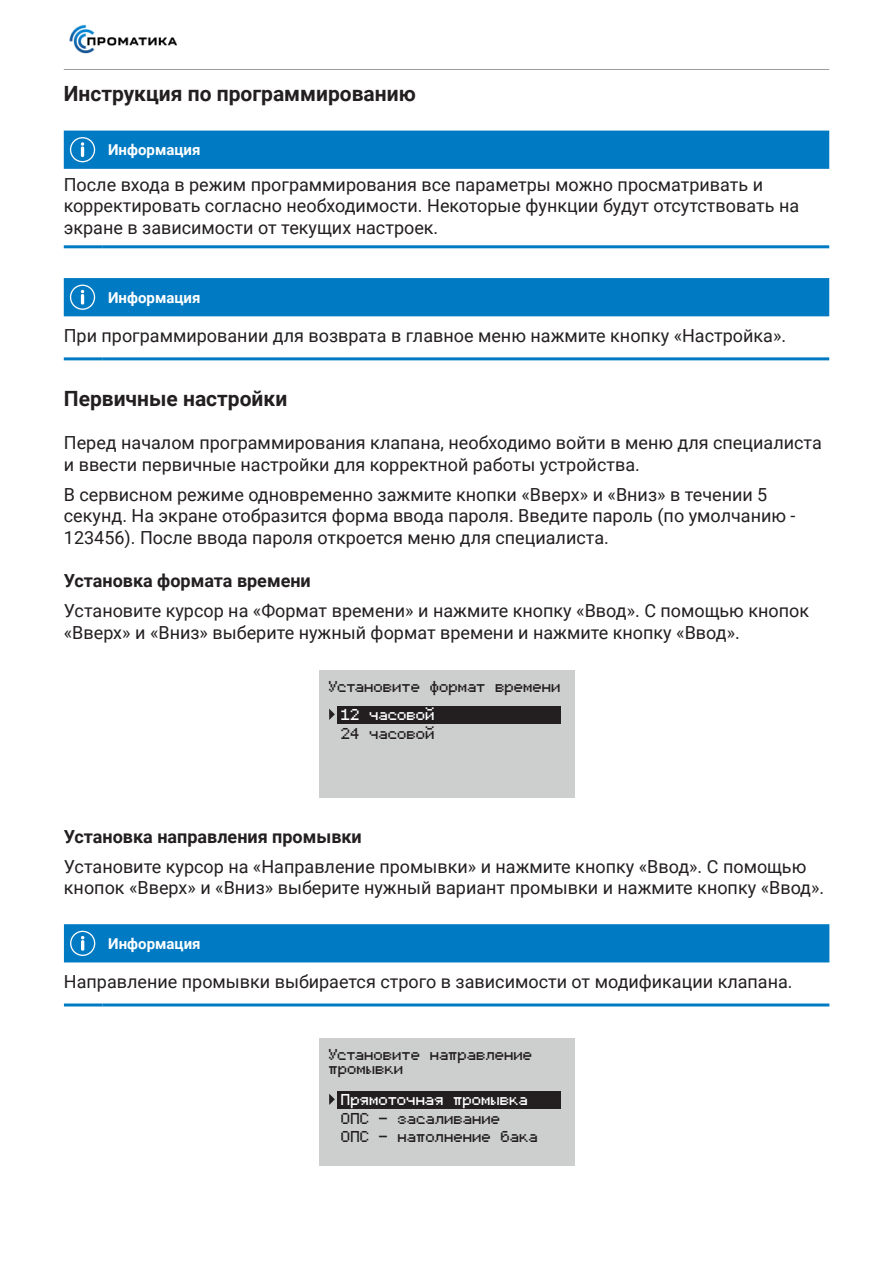
<style>
.page{position:relative;width:893px;height:1263px;background:#fff}
.page>*{position:absolute;margin:0;border:0;box-sizing:border-box;transform-origin:0 0}
.t1{font:700 21px "Roboto";color:#231f20}
.t2{font:18.9px/14.4px "Fairfax";letter-spacing:-.01em;color:#231f20}
.t3{font:18.9px "Fairfax";letter-spacing:-.01em;color:#fff}
.t4{font:18px/21.6px "Roboto";color:#231f20}
.t5{font:700 18px "Roboto";color:#231f20}
.t6{font:700 15px "Roboto";color:#fff}
</style>
<div class="page">
<img style="left:69px;top:24px;width:108px;height:30px">
<hr style="left:64px;top:69px;width:765px;height:1px;background:#9a9c9e">
<hr style="left:64px;top:245px;width:38px;height:3px;background:#007ac2">
<hr style="left:102px;top:245px;width:727px;height:3px;background:#007ac2">
<div style="left:64px;top:131px;width:765px;height:38px;background:#007ac2"></div>
<hr style="left:64px;top:357px;width:38px;height:3px;background:#007ac2">
<hr style="left:102px;top:357px;width:727px;height:3px;background:#007ac2">
<div style="left:64px;top:278px;width:765px;height:38px;background:#007ac2"></div>
<div style="left:319px;top:670px;width:255px;height:128px;background:#cdcfcf"></div>
<div style="left:337px;top:706px;width:224px;height:18px;background:#231f20"></div>
<svg style="left:329px;top:709px;width:6px;height:11px"></svg>
<hr style="left:64px;top:1003px;width:38px;height:3px;background:#007ac2">
<hr style="left:102px;top:1003px;width:727px;height:3px;background:#007ac2">
<div style="left:64px;top:924px;width:765px;height:38px;background:#007ac2"></div>
<div style="left:319px;top:1038px;width:255px;height:128px;background:#cdcfcf"></div>
<div style="left:337px;top:1091px;width:224px;height:17px;background:#231f20"></div>
<svg style="left:329px;top:1093px;width:6px;height:12px"></svg>
<p class="t1" style="left:64px;top:79px;width:353px">Инструкция по программированию</p>
<p class="t6" style="left:108px;top:139px;width:94px">Информация</p>
<p class="t4" style="left:64px;top:173px;width:737px">После входа в режим программирования все параметры можно просматривать и корректировать согласно необходимости. Некоторые функции будут отсутствовать на экране в зависимости от текущих настроек.</p>
<p class="t6" style="left:108px;top:287px;width:94px">Информация</p>
<p class="t4" style="left:64px;top:324px;width:724px">При программировании для возврата в главное меню нажмите кнопку «Настройка».</p>
<p class="t1" style="left:64px;top:384px;width:225px">Первичные настройки</p>
<p class="t4" style="left:64px;top:431px;width:759px">Перед началом программирования клапана, необходимо войти в меню для специалиста и ввести первичные настройки для корректной работы устройства.</p>
<p class="t4" style="left:64px;top:483px;width:733px">В сервисном режиме одновременно зажмите кнопки «Вверх» и «Вниз» в течении 5 секунд. На экране отобразится форма ввода пароля. Введите пароль (по умолчанию -<br>123456). После ввода пароля откроется меню для специалиста.</p>
<p class="t5" style="left:64px;top:568px;width:248px">Установка формата времени</p>
<p class="t4" style="left:64px;top:600px;width:747px">Установите курсор на «Формат времени» и нажмите кнопку «Ввод». С помощью кнопок «Вверх» и «Вниз» выберите нужный формат времени и нажмите кнопку «Ввод».</p>
<p class="t2" style="left:329px;top:678px;width:234px">Установите формат времени</p>
<p class="t3" style="left:342px;top:699px;width:95px">12 часовой</p>
<p class="t2" style="left:342px;top:726px;width:95px">24 часовой</p>
<p class="t5" style="left:64px;top:824px;width:299px">Установка направления промывки</p>
<p class="t4" style="left:64px;top:855px;width:762px">Установите курсор на «Направление промывки» и нажмите кнопку «Ввод». С помощью кнопок «Вверх» и «Вниз» выберите нужный вариант промывки и нажмите кнопку «Ввод».</p>
<p class="t6" style="left:108px;top:933px;width:94px">Информация</p>
<p class="t4" style="left:64px;top:970px;width:730px">Направление промывки выбирается строго в зависимости от модификации клапана.</p>
<p class="t2" style="left:329px;top:1046px;width:205px">Установите направление промывки</p>
<p class="t3" style="left:342px;top:1084px;width:188px">Прямоточная промывка</p>
<p class="t2" style="left:342px;top:1109px;width:198px;line-height:18.3px">ОПС - засаливание<br>ОПС - наполнение бака</p>
</div>
